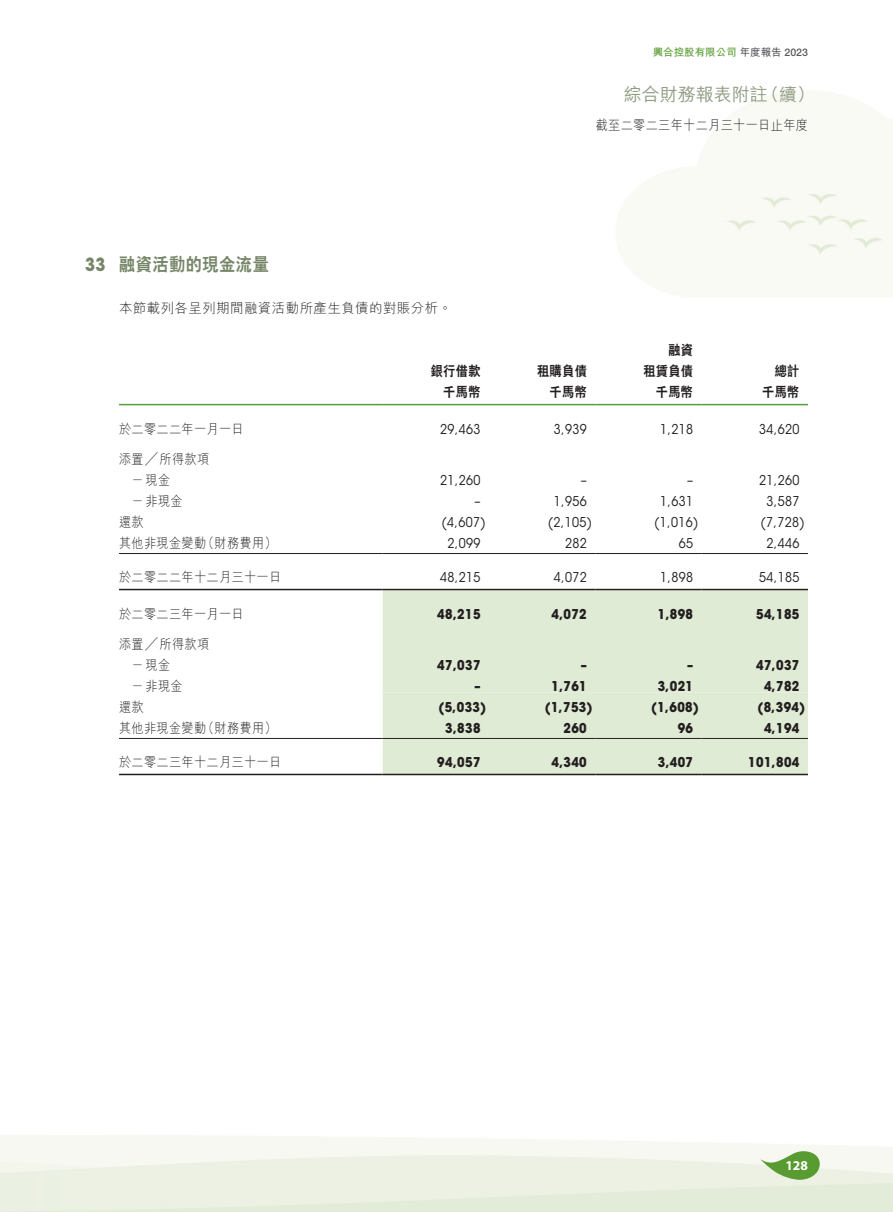
<style>
.page{position:relative;width:893px;height:1212px;background:#fff}
.page>*{position:absolute;margin:0;border:0;box-sizing:border-box;transform-origin:0 0}
.t1{font:500 18px "M Hei HK";color:#919e85}
.t2{font:800 18px "C Hei 2 HK";letter-spacing:.03em;color:#778669;scale:.9 1}
.t3{font:700 18px "ITC Avant Garde Std";color:#778669;scale:.9 1}
.t4{font:300 13.5px "M Hei HK";letter-spacing:.03em;color:#231f20;scale:.9 1}
.t5{font:700 13.5px "ITC Avant Garde Std";letter-spacing:.03em;color:#231f20;scale:.9 1}
.t6{font:13.5px "ITC Avant Garde Std";letter-spacing:.03em;color:#231f20;scale:.9 1}
.t7{font:800 13.5px "C Hei 2 HK";letter-spacing:.03em;color:#231f20;scale:.9 1}
.t8{font:300 13.5px "M Hei HK";letter-spacing:.03em;color:#231f20}
.t9{font:700 13.5px "Myriad Pro";color:#fff}
.t10{font:700 10.5px "M Hei HK";color:#589b31}
.s1{color:#57585a}
.s2{font-family:"Helvetica Neue LT Std";font-weight:500;color:#57585a}
</style>
<div class="page">
<svg style="left:759px;top:1149px;width:62px;height:31px"></svg>
<div style="left:383px;top:590px;width:425px;height:102px;background:#e0ebd5"></div>
<div style="left:383px;top:692px;width:425px;height:82px;background:#e0ebd5"></div>
<hr style="left:119px;top:404px;width:264px;height:1px;background:#589b31">
<hr style="left:383px;top:404px;width:106px;height:1px;background:#589b31">
<hr style="left:489px;top:404px;width:106px;height:1px;background:#589b31">
<hr style="left:595px;top:404px;width:107px;height:1px;background:#589b31">
<hr style="left:702px;top:404px;width:106px;height:1px;background:#589b31">
<hr style="left:119px;top:553px;width:264px;height:1px;background:#231f20">
<hr style="left:383px;top:553px;width:106px;height:1px;background:#231f20">
<hr style="left:489px;top:553px;width:106px;height:1px;background:#231f20">
<hr style="left:595px;top:553px;width:107px;height:1px;background:#231f20">
<hr style="left:702px;top:553px;width:106px;height:1px;background:#231f20">
<hr style="left:119px;top:589px;width:264px;height:1px;background:#231f20">
<hr style="left:383px;top:589px;width:106px;height:1px;background:#231f20">
<hr style="left:489px;top:589px;width:106px;height:1px;background:#231f20">
<hr style="left:595px;top:589px;width:107px;height:1px;background:#231f20">
<hr style="left:702px;top:589px;width:106px;height:1px;background:#231f20">
<hr style="left:119px;top:738px;width:264px;height:1px;background:#231f20">
<hr style="left:383px;top:738px;width:106px;height:1px;background:#231f20">
<hr style="left:489px;top:738px;width:106px;height:1px;background:#231f20">
<hr style="left:595px;top:738px;width:107px;height:1px;background:#231f20">
<hr style="left:702px;top:738px;width:106px;height:1px;background:#231f20">
<hr style="left:119px;top:774px;width:264px;height:1px;background:#231f20">
<hr style="left:383px;top:774px;width:106px;height:1px;background:#231f20">
<hr style="left:489px;top:774px;width:106px;height:1px;background:#231f20">
<hr style="left:595px;top:774px;width:107px;height:1px;background:#231f20">
<hr style="left:702px;top:774px;width:106px;height:1px;background:#231f20">
<h1 class="t3" style="left:85px;top:253px;width:24px">33</h1>
<h1 class="t2" style="left:119px;top:252px;width:168px">融資活動的現金流量</h1>
<p class="t8" style="left:119px;top:301px;width:335px">本節載列各呈列期間融資活動所產生負債的對賬分析。</p>
<p class="t7" style="left:431px;top:362px;width:57px">銀行借款</p>
<p class="t7" style="left:443px;top:383px;width:43px">千馬幣</p>
<p class="t4" style="left:119px;top:422px;width:140px">於二零二二年一月一日</p>
<p class="t4" style="left:119px;top:452px;width:102px">添置╱所得款項</p>
<p class="t6" style="left:440px;top:421px;width:46px">29,463</p>
<p class="t4" style="left:132px;top:473px;width:44px">－現金</p>
<p class="t6" style="left:440px;top:472px;width:46px">21,260</p>
<p class="t4" style="left:132px;top:494px;width:58px">－非現金</p>
<p class="t6" style="left:474px;top:493px;width:8px">–</p>
<p class="t4" style="left:119px;top:515px;width:29px">還款</p>
<p class="t6" style="left:442px;top:514px;width:51px">)4,607(</p>
<p class="t4" style="left:202px;top:536px;width:84px">（財務費用(</p>
<p class="t4" style="left:119px;top:536px;width:98px">其他非現金變動</p>
<p class="t6" style="left:448px;top:535px;width:38px">2,099</p>
<p class="t4" style="left:119px;top:570px;width:182px">於二零二二年十二月三十一日</p>
<p class="t6" style="left:440px;top:569px;width:46px">48,215</p>
<p class="t4" style="left:119px;top:607px;width:140px">於二零二三年一月一日</p>
<p class="t4" style="left:119px;top:637px;width:102px">添置╱所得款項</p>
<p class="t5" style="left:437px;top:605px;width:50px">48,215</p>
<p class="t4" style="left:132px;top:658px;width:44px">－現金</p>
<p class="t5" style="left:437px;top:656px;width:50px">47,037</p>
<p class="t4" style="left:132px;top:679px;width:58px">－非現金</p>
<p class="t5" style="left:474px;top:677px;width:8px">–</p>
<p class="t4" style="left:119px;top:700px;width:29px">還款</p>
<p class="t5" style="left:439px;top:698px;width:54px">)5,033(</p>
<p class="t4" style="left:202px;top:721px;width:84px">（財務費用(</p>
<p class="t4" style="left:119px;top:721px;width:98px">其他非現金變動</p>
<p class="t5" style="left:445px;top:719px;width:41px">3,838</p>
<p class="t4" style="left:119px;top:755px;width:182px">於二零二三年十二月三十一日</p>
<p class="t5" style="left:437px;top:753px;width:50px">94,057</p>
<p class="t10" style="left:653px;top:45px;width:157px">興合控股有限公司<span class="s1">年度報告</span> <span class="s2">2023</span></p>
<h1 class="t1" style="left:761px;top:81px;width:55px">（續(</h1>
<h1 class="t1" style="left:624px;top:81px;width:145px">綜合財務報表附註</h1>
<p class="t4" style="left:596px;top:118px;width:237px">截至二零二三年十二月三十一日止年度</p>
<p class="t7" style="left:668px;top:341px;width:29px">融資</p>
<p class="t7" style="left:537px;top:362px;width:57px">租購負債</p>
<p class="t7" style="left:643px;top:362px;width:57px">租賃負債</p>
<p class="t7" style="left:775px;top:362px;width:29px">總計</p>
<p class="t7" style="left:550px;top:383px;width:43px">千馬幣</p>
<p class="t7" style="left:656px;top:383px;width:43px">千馬幣</p>
<p class="t7" style="left:762px;top:383px;width:43px">千馬幣</p>
<p class="t6" style="left:554px;top:421px;width:38px">3,939</p>
<p class="t6" style="left:660px;top:421px;width:38px">1,218</p>
<p class="t6" style="left:759px;top:421px;width:46px">34,620</p>
<p class="t6" style="left:581px;top:472px;width:8px">–</p>
<p class="t6" style="left:687px;top:472px;width:8px">–</p>
<p class="t6" style="left:759px;top:472px;width:46px">21,260</p>
<p class="t6" style="left:554px;top:493px;width:38px">1,956</p>
<p class="t6" style="left:660px;top:493px;width:38px">1,631</p>
<p class="t6" style="left:766px;top:493px;width:38px">3,587</p>
<p class="t6" style="left:548px;top:514px;width:51px">)2,105(</p>
<p class="t6" style="left:654px;top:514px;width:51px">)1,016(</p>
<p class="t6" style="left:760px;top:514px;width:51px">)7,728(</p>
<p class="t6" style="left:565px;top:535px;width:26px">282</p>
<p class="t6" style="left:679px;top:535px;width:17px">65</p>
<p class="t6" style="left:766px;top:535px;width:38px">2,446</p>
<p class="t6" style="left:554px;top:569px;width:38px">4,072</p>
<p class="t6" style="left:660px;top:569px;width:38px">1,898</p>
<p class="t6" style="left:759px;top:569px;width:46px">54,185</p>
<p class="t5" style="left:551px;top:605px;width:41px">4,072</p>
<p class="t5" style="left:658px;top:605px;width:41px">1,898</p>
<p class="t5" style="left:756px;top:605px;width:50px">54,185</p>
<p class="t5" style="left:581px;top:656px;width:8px">–</p>
<p class="t5" style="left:687px;top:656px;width:8px">–</p>
<p class="t5" style="left:756px;top:656px;width:50px">47,037</p>
<p class="t5" style="left:551px;top:677px;width:41px">1,761</p>
<p class="t5" style="left:658px;top:677px;width:41px">3,021</p>
<p class="t5" style="left:764px;top:677px;width:41px">4,782</p>
<p class="t5" style="left:545px;top:698px;width:54px">)1,753(</p>
<p class="t5" style="left:651px;top:698px;width:54px">)1,608(</p>
<p class="t5" style="left:758px;top:698px;width:54px">)8,394(</p>
<p class="t5" style="left:563px;top:719px;width:27px">260</p>
<p class="t5" style="left:678px;top:719px;width:19px">96</p>
<p class="t5" style="left:764px;top:719px;width:41px">4,194</p>
<p class="t5" style="left:551px;top:753px;width:41px">4,340</p>
<p class="t5" style="left:658px;top:753px;width:41px">3,407</p>
<p class="t5" style="left:748px;top:753px;width:58px">101,804</p>
<p class="t9" style="left:785px;top:1157px;width:24px">128</p>
</div>
